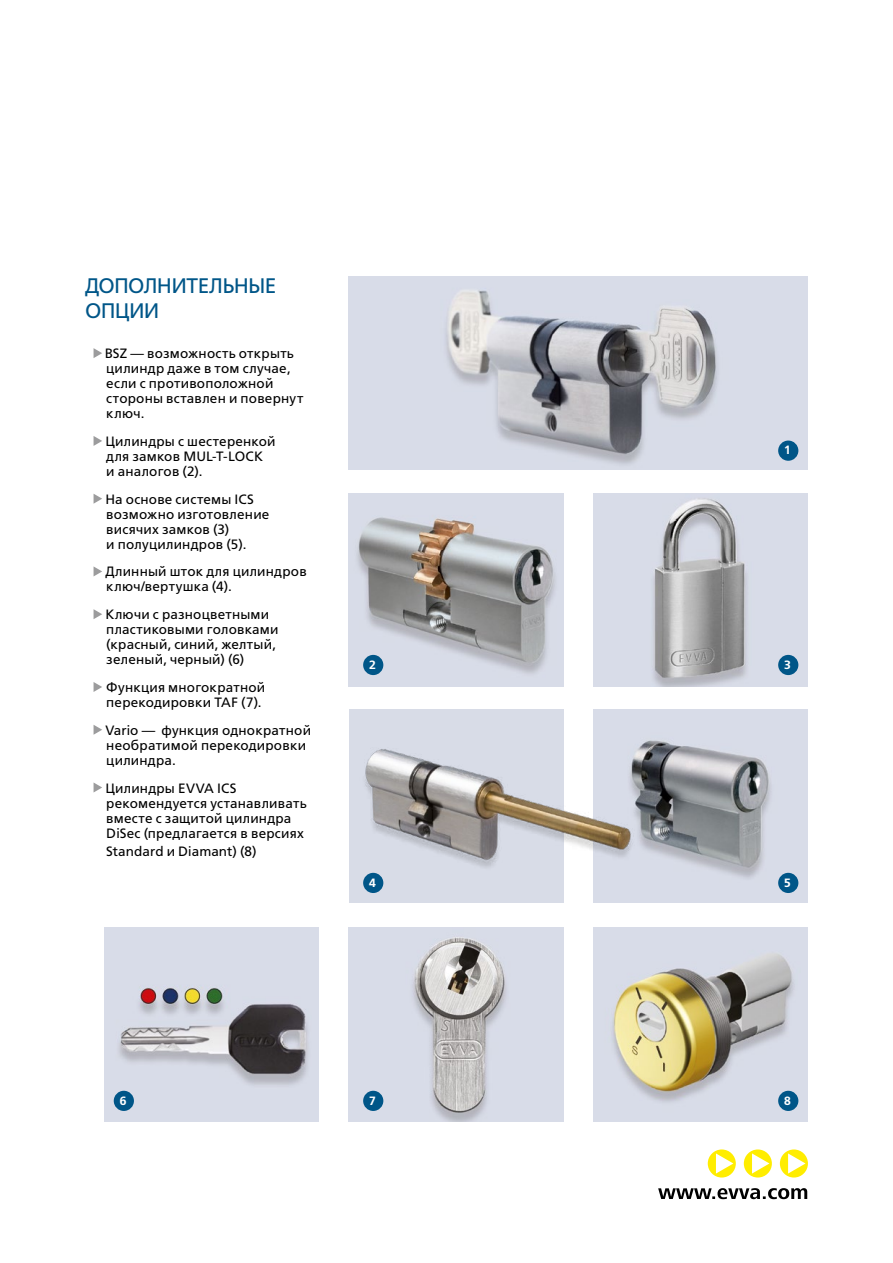
<style>
.page{position:relative;width:893px;height:1263px;background:#fff}
.page>*{position:absolute;margin:0;border:0;box-sizing:border-box;transform-origin:0 0}
.t1{font:21px/25.2px "Free Set C";letter-spacing:-.035em;color:#005688}
.t2{font:13.5px/15px "Free Set C";letter-spacing:.015em;color:#000}
.t3{font:12px "Free Set Demi C";color:#fff}
</style>
<div class="page">
<img style="left:593px;top:710px;width:215px;height:193px">
<div style="left:349px;top:710px;width:214px;height:193px;background:#d8dce7"></div>
<img style="left:363px;top:724px;width:330px;height:159px">
<img style="left:349px;top:277px;width:459px;height:193px">
<img style="left:349px;top:493px;width:214px;height:193px">
<img style="left:349px;top:928px;width:214px;height:193px">
<img style="left:104px;top:928px;width:215px;height:193px">
<img style="left:593px;top:493px;width:215px;height:193px">
<img style="left:593px;top:928px;width:215px;height:193px">
<svg style="left:94px;top:348px;width:8px;height:10px"></svg>
<svg style="left:94px;top:436px;width:8px;height:10px"></svg>
<svg style="left:94px;top:494px;width:8px;height:10px"></svg>
<svg style="left:94px;top:567px;width:8px;height:9px"></svg>
<svg style="left:94px;top:609px;width:8px;height:10px"></svg>
<svg style="left:94px;top:682px;width:8px;height:10px"></svg>
<svg style="left:94px;top:725px;width:8px;height:10px"></svg>
<svg style="left:94px;top:783px;width:8px;height:9px"></svg>
<svg style="left:708px;top:1149px;width:28px;height:28px"></svg>
<svg style="left:744px;top:1149px;width:28px;height:28px"></svg>
<svg style="left:780px;top:1149px;width:28px;height:28px"></svg>
<svg style="left:658px;top:1188px;width:149px;height:11px"></svg>
<div style="left:778px;top:441px;width:20px;height:20px;background:#005688;border-radius:50%"></div>
<div style="left:778px;top:655px;width:20px;height:20px;background:#005688;border-radius:50%"></div>
<div style="left:363px;top:655px;width:20px;height:20px;background:#005688;border-radius:50%"></div>
<div style="left:778px;top:873px;width:20px;height:20px;background:#005688;border-radius:50%"></div>
<div style="left:363px;top:873px;width:20px;height:20px;background:#005688;border-radius:50%"></div>
<div style="left:778px;top:1091px;width:20px;height:20px;background:#005688;border-radius:50%"></div>
<div style="left:363px;top:1091px;width:20px;height:20px;background:#005688;border-radius:50%"></div>
<div style="left:114px;top:1091px;width:20px;height:20px;background:#005688;border-radius:50%"></div>
<h1 class="t1" style="left:85px;top:273px;width:193px">ДОПОЛНИТЕЛЬНЫЕ<br>ОПЦИИ</h1>
<p class="t2" style="left:105px;top:346px;width:200px">BSZ — возможность открыть цилиндр даже в том случае, если с противоположной стороны вставлен и повернут ключ.</p>
<p class="t2" style="left:105px;top:434px;width:172px">Цилиндры с шестеренкой для замков MUL-T-LOCK<br>и аналогов (2).</p>
<p class="t2" style="left:105px;top:492px;width:166px">На основе системы ICS возможно изготовление висячих замков (3)<br>и полуцилиндров (5).</p>
<p class="t2" style="left:105px;top:564px;width:203px">Длинный шток для цилиндров ключ/вертушка (4).</p>
<p class="t2" style="left:105px;top:607px;width:175px">Ключи с разноцветными пластиковыми головками (красный, синий, желтый, зеленый, черный) (6)</p>
<p class="t2" style="left:106px;top:680px;width:161px">Функция многократной перекодировки TAF (7).</p>
<p class="t2" style="left:105px;top:723px;width:207px">Vario — функция однократной необратимой перекодировки цилиндра.</p>
<p class="t2" style="left:105px;top:780px;width:203px">Цилиндры EVVA ICS рекомендуется устанавливать вместе с защитой цилиндра<br>DiSec (предлагается в версиях</p>
<p class="t2" style="left:106px;top:843px;width:152px">Standard и Diamant) (8)</p>
<p class="t3" style="left:784px;top:443px;width:9px">1</p>
<p class="t3" style="left:369px;top:658px;width:9px">2</p>
<p class="t3" style="left:784px;top:658px;width:9px">3</p>
<p class="t3" style="left:369px;top:876px;width:9px">4</p>
<p class="t3" style="left:784px;top:876px;width:9px">5</p>
<p class="t3" style="left:119px;top:1093px;width:9px">6</p>
<p class="t3" style="left:369px;top:1093px;width:9px">7</p>
<p class="t3" style="left:784px;top:1093px;width:9px">8</p>
</div>
